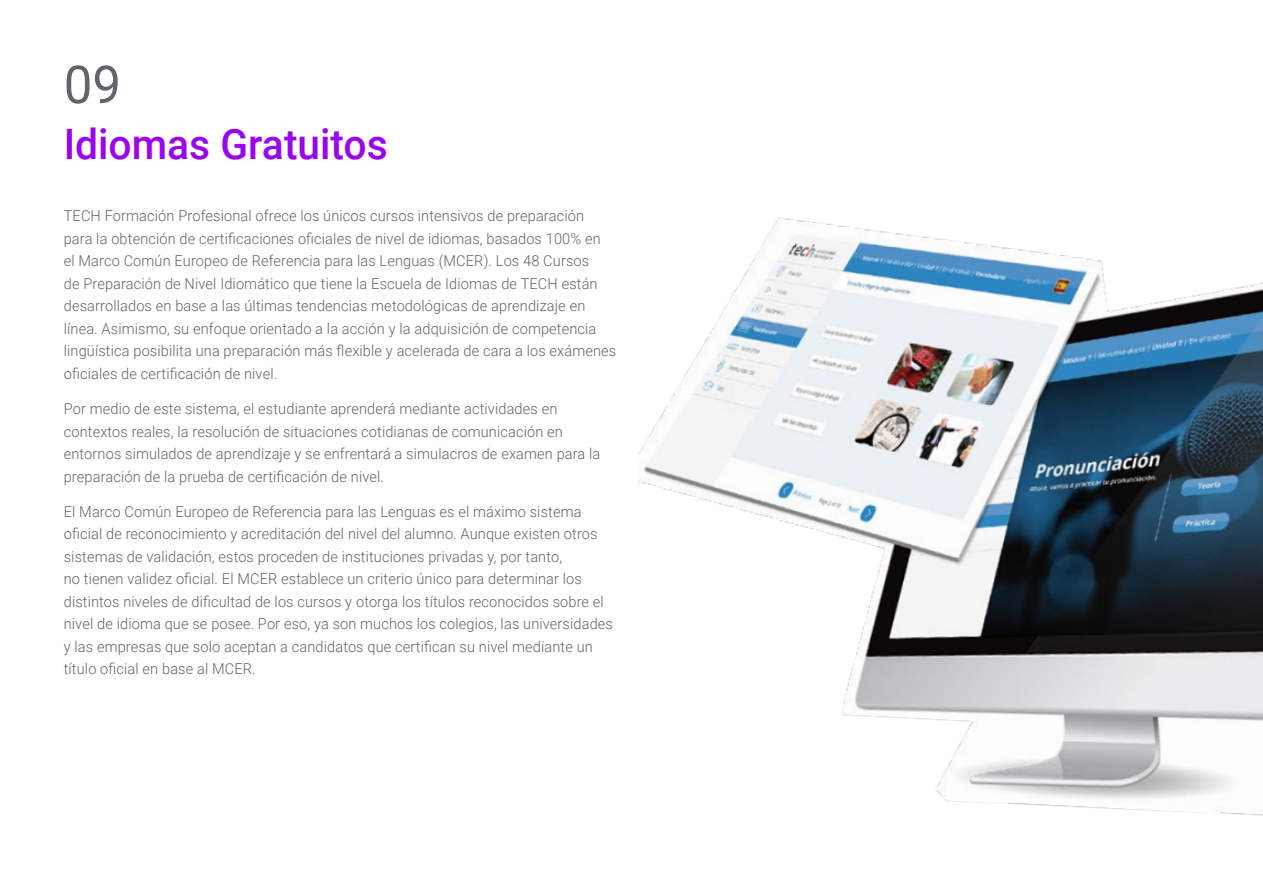
<style>
.page{position:relative;width:1263px;height:893px;background:#fff}
.page>*{position:absolute;margin:0;border:0;box-sizing:border-box;transform-origin:0 0}
.t1{font:52.5px "Roboto";color:#61646a}
.t2{font:500 42px "Roboto";color:#9a03ee}
.t3{font:300 15px/22.5px "Roboto";letter-spacing:.01em;color:#61646a}
</style>
<div class="page">
<img style="left:638px;top:217px;width:625px;height:599px">
<h1 class="t1" style="left:64px;top:48px;width:59px">09</h1>
<h2 class="t2" style="left:64px;top:115px;width:325px">Idiomas Gratuitos</h2>
<p class="t3" style="left:64px;top:204px;width:554px">TECH Formación Profesional ofrece los únicos cursos intensivos de preparación para la obtención de certificaciones oficiales de nivel de idiomas, basados 100% en<br>el Marco Común Europeo de Referencia para las Lenguas (MCER). Los 48 Cursos<br>de Preparación de Nivel Idiomático que tiene la Escuela de Idiomas de TECH están desarrollados en base a las últimas tendencias metodológicas de aprendizaje en línea. Asimismo, su enfoque orientado a la acción y la adquisición de competencia lingüística posibilita una preparación más flexible y acelerada de cara a los exámenes oficiales de certificación de nivel.</p>
<p class="t3" style="left:64px;top:397px;width:538px">Por medio de este sistema, el estudiante aprenderá mediante actividades en contextos reales, la resolución de situaciones cotidianas de comunicación en entornos simulados de aprendizaje y se enfrentará a simulacros de examen para la preparación de la prueba de certificación de nivel.</p>
<p class="t3" style="left:64px;top:500px;width:551px">El Marco Común Europeo de Referencia para las Lenguas es el máximo sistema oficial de reconocimiento y acreditación del nivel del alumno. Aunque existen otros sistemas de validación, estos proceden de instituciones privadas y, por tanto,<br>no tienen validez oficial. El MCER establece un criterio único para determinar los distintos niveles de dificultad de los cursos y otorga los títulos reconocidos sobre el nivel de idioma que se posee. Por eso, ya son muchos los colegios, las universidades y las empresas que solo aceptan a candidatos que certifican su nivel mediante un título oficial en base al MCER.</p>
</div>
